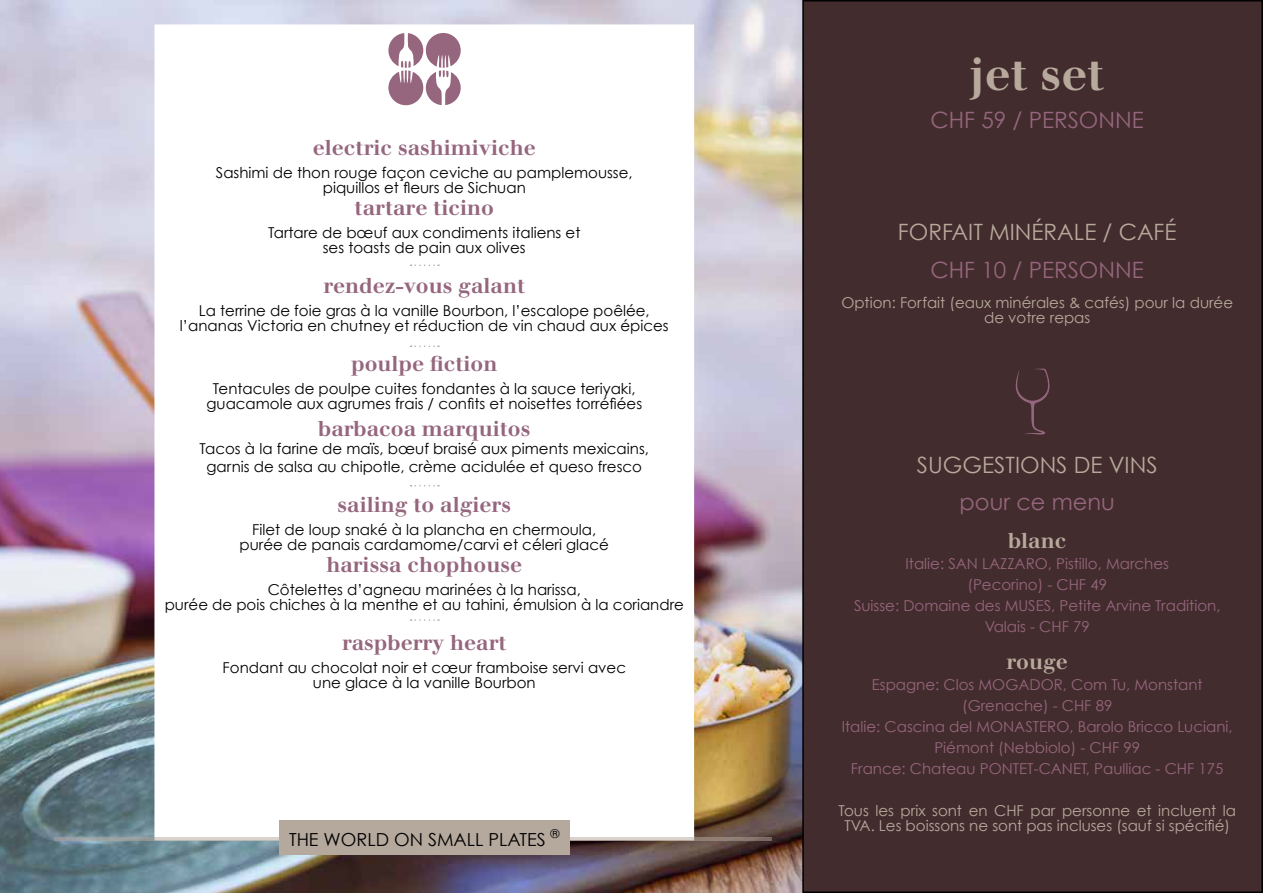
<style>
.page{position:relative;width:1263px;height:893px;background:#fff}
.page>*{position:absolute;margin:0;border:0;box-sizing:border-box;transform-origin:0 0}
.t1{font:700 45px "Justus";color:#b7aa9c}
.t2{font:22.5px "Century Gothic";color:#95667d}
.t3{font:22.5px "Century Gothic";color:#b7aa9c}
.t4{font:700 21px "Justus";color:#95667d}
.t5{font:700 21px "Justus";color:#b7aa9c}
.t6{font:18px "Century Gothic";color:#000}
.t7{font:15px/15px "Century Gothic";color:#000;text-align:center}
.t8{font:15px/21px "Century Gothic";color:#95667d;text-align:center}
.t9{font:15px/15px "Century Gothic";color:#b7aa9c;text-align:center}
</style>
<div class="page">
<img style="left:0;top:0;width:802px;height:893px">
<div style="left:803px;top:1px;width:459px;height:891px;background:#432c2e"></div>
<div style="left:155px;top:25px;width:538px;height:815px;background:#fff"></div>
<hr style="left:54px;top:837px;width:718px;height:1px;background:#b5a89c">
<hr style="left:54px;top:839px;width:718px;height:1px;background:#b5a89c">
<div style="left:279px;top:820px;width:290px;height:35px;background:#b5a89c"></div>
<svg style="left:1015px;top:369px;width:35px;height:66px"></svg>
<svg style="left:411px;top:264px;width:28px;height:2px"></svg>
<svg style="left:411px;top:345px;width:28px;height:2px"></svg>
<svg style="left:411px;top:485px;width:28px;height:1px"></svg>
<svg style="left:388px;top:33px;width:73px;height:72px"></svg>
<svg style="left:411px;top:619px;width:28px;height:2px"></svg>
<h3 class="t4" style="left:313px;top:135px;width:224px">electric sashimiviche</h3>
<p class="t7" style="left:216px;top:165px;width:418px">Sashimi de thon rouge façon ceviche au pamplemousse, piquillos et fleurs de Sichuan</p>
<h3 class="t4" style="left:355px;top:195px;width:141px">tartare ticino</h3>
<p class="t7" style="left:268px;top:225px;width:314px">Tartare de bœuf aux condiments italiens et ses toasts de pain aux olives</p>
<h3 class="t4" style="left:323px;top:273px;width:203px">rendez-vous galant</h3>
<p class="t7" style="left:180px;top:303px;width:490px">La terrine de foie gras à la vanille Bourbon, l’escalope poêlée, l’ananas Victoria en chutney et réduction de vin chaud aux épices</p>
<h3 class="t4" style="left:351px;top:351px;width:148px">poulpe fiction</h3>
<p class="t7" style="left:206px;top:381px;width:437px">Tentacules de poulpe cuites fondantes à la sauce teriyaki, guacamole aux agrumes frais / confits et noisettes torréfiées</p>
<h3 class="t4" style="left:318px;top:416px;width:214px">barbacoa marquitos</h3>
<p class="t7" style="left:200px;top:439px;width:451px;line-height:18px">Tacos à la farine de maïs, bœuf braisé aux piments mexicains, garnis de salsa au chipotle, crème acidulée et queso fresco</p>
<h3 class="t4" style="left:338px;top:492px;width:175px">sailing to algiers</h3>
<p class="t7" style="left:240px;top:522px;width:371px">Filet de loup snaké à la plancha en chermoula, purée de panais cardamome/carvi et céleri glacé</p>
<h3 class="t4" style="left:326px;top:552px;width:197px">harissa chophouse</h3>
<p class="t7" style="left:165px;top:582px;width:521px">Côtelettes d’agneau marinées à la harissa,<br>purée de pois chiches à la menthe et au tahini, émulsion à la coriandre</p>
<h3 class="t4" style="left:342px;top:630px;width:166px">raspberry heart</h3>
<p class="t7" style="left:223px;top:660px;width:405px">Fondant au chocolat noir et cœur framboise servi avec une glace à la vanille Bourbon</p>
<p class="t6" style="left:289px;top:828px;width:272px">THE WORLD ON SMALL PLATES <sup>®</sup></p>
<h1 class="t1" style="left:970px;top:47px;width:137px">jet set</h1>
<h2 class="t2" style="left:931px;top:106px;width:215px">CHF 59 / PERSONNE</h2>
<h2 class="t3" style="left:898px;top:218px;width:280px">FORFAIT MINÉRALE / CAFÉ</h2>
<h2 class="t2" style="left:931px;top:256px;width:215px">CHF 10 / PERSONNE</h2>
<p class="t9" style="left:841px;top:294px;width:393px">Option: Forfait (eaux minérales &amp; cafés) pour la durée de votre repas</p>
<h2 class="t3" style="left:917px;top:451px;width:242px">SUGGESTIONS DE VINS</h2>
<h2 class="t2" style="left:959px;top:488px;width:157px">pour ce menu</h2>
<h3 class="t5" style="left:1008px;top:527px;width:60px">blanc</h3>
<p class="t8" style="left:854px;top:552px;width:368px">Italie: SAN LAZZARO, Pistillo, Marches<br>(Pecorino) - CHF 49<br>Suisse: Domaine des MUSES, Petite Arvine Tradition,<br>Valais - CHF 79</p>
<h3 class="t5" style="left:1006px;top:649px;width:63px">rouge</h3>
<p class="t8" style="left:842px;top:674px;width:392px">Espagne: Clos MOGADOR, Com Tu, Monstant (Grenache) - CHF 89<br>Italie: Cascina del MONASTERO, Barolo Bricco Luciani, Piémont (Nebbiolo) - CHF 99<br>France: Chateau PONTET-CANET, Paulliac - CHF 175</p>
<p class="t9" style="left:838px;top:802px;width:399px">Tous les prix sont en CHF par personne et incluent la<br>TVA. Les boissons ne sont pas incluses (sauf si spécifié)</p>
</div>
